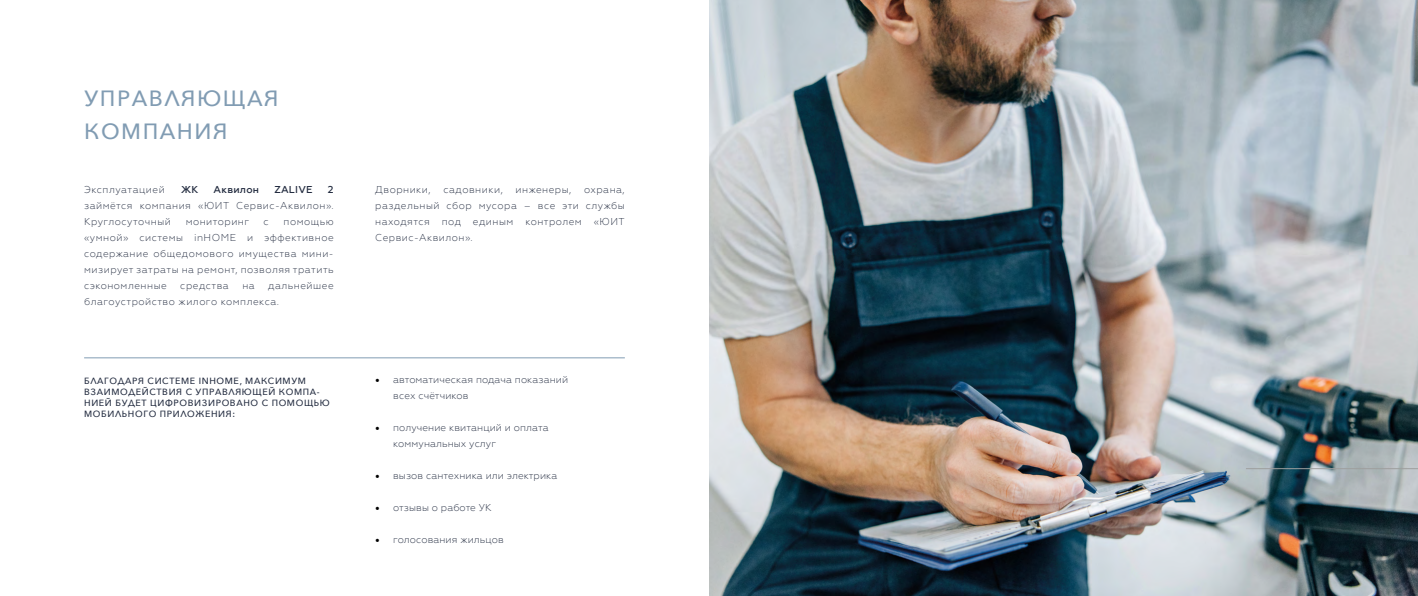
<style>
.page{position:relative;width:1418px;height:596px;background:#fff}
.page>*{position:absolute;margin:0;border:0;box-sizing:border-box;transform-origin:0 0}
.t1{font:500 22px/33px "Avenir Next";letter-spacing:.07em;color:#819cb3}
.t2{font:300 10px/16px "Geometria";letter-spacing:.05em;color:#232c40}
.t3{font:300 10px/16px "Geometria";letter-spacing:.01em;color:#232c40}
.t4{font:500 10px "Geometria";letter-spacing:.025em;color:#232c40}
.t5{font:500 9px/11px "Avenir Next";letter-spacing:.07em;color:#232c40}
.s1{font-family:"Minion Pro";font-weight:400;font-size:12px;color:#000}
</style>
<div class="page">
<hr style="left:84px;top:357px;width:541px;height:1px;background:#819cb3">
<img style="left:709px;top:0;width:708px;height:595px">
<hr style="left:1245px;top:468px;width:172px;height:1px;background:#9e9f9e">
<h1 class="t1" style="left:84px;top:81px;width:196px">УПРАВЛЯЮЩАЯ<br>КОМПАНИЯ</h1>
<p class="t2" style="left:84px;top:181px;width:82px">Эксплуатацией</p>
<p class="t4" style="left:181px;top:184px;width:19px">ЖК</p>
<p class="t4" style="left:213px;top:184px;width:47px">Аквилон</p>
<p class="t4" style="left:274px;top:184px;width:40px">ZALIVE</p>
<p class="t4" style="left:328px;top:184px;width:7px">2</p>
<p class="t2" style="left:84px;top:197px;width:251px">займётся компания «ЮИТ Сервис-Аквилон».<br>Круглосуточный</p>
<p class="t2" style="left:84px;top:213px;width:251px;text-align:justify;text-indent:199px">помощью «умной» системы inHOME и эффективное содержание общедомового имущества мини&shy;мизирует затраты на ремонт, позволяя тратить сэкономленные</p>
<p class="t2" style="left:186px;top:213px;width:65px">мониторинг</p>
<p class="t2" style="left:263px;top:213px;width:7px">с</p>
<p class="t2" style="left:84px;top:277px;width:251px;text-indent:184px">дальнейшее благоустройство жилого комплекса.</p>
<p class="t2" style="left:180px;top:277px;width:50px">средства</p>
<p class="t2" style="left:242px;top:277px;width:14px">на</p>
<p class="t2" style="left:375px;top:181px;width:57px">Дворники,</p>
<p class="t2" style="left:443px;top:181px;width:61px">садовники,</p>
<p class="t2" style="left:515px;top:181px;width:57px">инженеры,</p>
<p class="t2" style="left:375px;top:181px;width:251px;text-align:justify;text-indent:209px">охрана, раздельный сбор мусора – все эти службы находятся под единым контролем «ЮИТ Сервис-Аквилон».</p>
<p class="t5" style="left:84px;top:375px;width:247px">БЛАГОДАРЯ СИСТЕМЕ INHOME, МАКСИМУМ ВЗАИМОДЕЙСТВИЯ С УПРАВЛЯЮЩЕЙ КОМПА-НИЕЙ БУДЕТ ЦИФРОВИЗИРОВАНО С ПОМОЩЬЮ МОБИЛЬНОГО ПРИЛОЖЕНИЯ:</p>
<p class="t3" style="left:393px;top:371px;width:176px;text-indent:-18px"><span class="s1">•</span> автоматическая подача показаний всех счётчиков</p>
<p class="t3" style="left:393px;top:419px;width:157px;text-indent:-18px"><span class="s1">•</span> получение квитанций и оплата коммунальных услуг</p>
<p class="t3" style="left:375px;top:467px;width:183px"><span class="s1">•</span> вызов сантехника или электрика</p>
<p class="t3" style="left:375px;top:499px;width:118px"><span class="s1">•</span> отзывы о работе УК</p>
<p class="t3" style="left:375px;top:531px;width:130px"><span class="s1">•</span> голосования жильцов</p>
</div>
